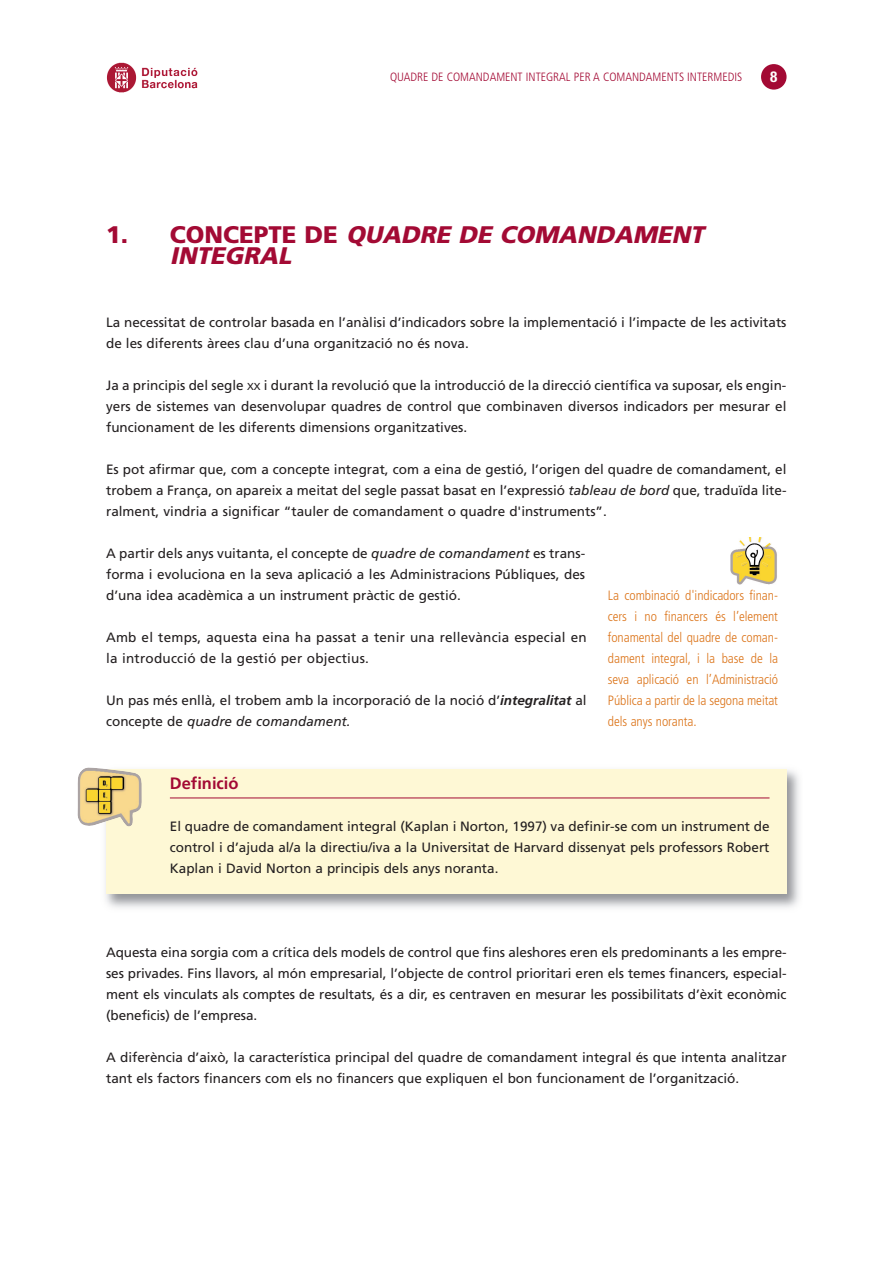
<style>
.page{position:relative;width:893px;height:1263px;background:#fff}
.page>*{position:absolute;margin:0;border:0;box-sizing:border-box;transform-origin:0 0}
.t1{font:italic 900 24px/21px "Frutiger LT Std";color:#a30a34}
.t2{font:700 16.5px "Frutiger LT Std";color:#a30a34}
.t3{font:700 condensed 15px "Helvetica Neue";color:#fff}
.t4{font:13.5px/21px "Frutiger";color:#231f20;text-align:justify}
.t5{font:300 condensed 13.5px/21px "Frutiger LT Std";letter-spacing:-.005em;color:#dc751b;text-align:justify}
.t6{font:300 condensed 12px "Frutiger";color:#a30a34}
.s1{font-style:normal}
.s2{font-size:10.2px}
.s3{font-style:italic}
.s4{font-weight:700;font-style:italic}
</style>
<div class="page">
<img style="left:105px;top:769px;width:694px;height:139px">
<div style="left:106px;top:769px;width:680px;height:125px;background:#fef8d5"></div>
<img style="left:77px;top:767px;width:65px;height:60px">
<hr style="left:170px;top:798px;width:599px;height:1px;background:#a30a34">
<img style="left:106px;top:62px;width:92px;height:31px">
<div style="left:761px;top:64px;width:25px;height:26px;background:#a30a34;border-radius:50%"></div>
<img style="left:730px;top:537px;width:47px;height:48px">
<p class="t6" style="left:390px;top:72px;width:353px">QUADRE DE COMANDAMENT INTEGRAL PER A COMANDAMENTS INTERMEDIS</p>
<p class="t3" style="left:770px;top:68px;width:9px">8</p>
<h1 class="t1" style="left:170px;top:224px;width:539px;text-indent:-64px"><span class="s1">1. CONCEPTE DE</span> QUADRE DE COMANDAMENT<br>INTEGRAL</h1>
<p class="t4" style="left:106px;top:313px;width:682px">La necessitat de controlar basada en l’anàlisi d’indicadors sobre la implementació i l’impacte de les activitats de les diferents àrees clau d’una organització no és nova.</p>
<p class="t4" style="left:106px;top:376px;width:682px">Ja a principis del segle <span class="s2">XX</span> i durant la revolució que la introducció de la direcció científica va suposar, els engin&shy;yers de sistemes van desenvolupar quadres de control que combinaven diversos indicadors per mesurar el funcionament de les diferents dimensions organitzatives.</p>
<p class="t4" style="left:106px;top:460px;width:682px">Es pot afirmar que, com a concepte integrat, com a eina de gestió, l’origen del quadre de comandament, el trobem a França, on apareix a meitat del segle passat basat en l’expressió <span class="s3">tableau de bord</span> que, traduïda lite&shy;ralment, vindria a significar “tauler de comandament o quadre d'instruments”.</p>
<p class="t4" style="left:106px;top:544px;width:480px">A partir dels anys vuitanta, el concepte de <span class="s3">quadre de comandament</span> es trans&shy;forma i evoluciona en la seva aplicació a les Administracions Públiques, des d’una idea acadèmica a un instrument pràctic de gestió.</p>
<p class="t4" style="left:106px;top:628px;width:482px">Amb el temps, aquesta eina ha passat a tenir una rellevància especial en la introducció de la gestió per objectius.</p>
<p class="t4" style="left:106px;top:691px;width:482px">Un pas més enllà, el trobem amb la incorporació de la noció d’<span class="s4">integralitat</span> al concepte de <span class="s3">quadre de comandament.</span></p>
<p class="t5" style="left:608px;top:586px;width:172px">La combinació d'indicadors finan&shy;cers i no financers és l’element fonamental del quadre de coman&shy;dament integral, i la base de la seva aplicació en l’Administració Pública a partir de la segona meitat dels anys noranta.</p>
<p class="t2" style="left:170px;top:774px;width:70px">Definició</p>
<p class="t4" style="left:170px;top:817px;width:601px">El quadre de comandament integral (Kaplan i Norton, 1997) va definir-se com un instrument de control i d’ajuda al/a la directiu/iva a la Universitat de Harvard dissenyat pels professors Robert Kaplan i David Norton a principis dels anys noranta.</p>
<p class="t4" style="left:106px;top:943px;width:682px">Aquesta eina sorgia com a crítica dels models de control que fins aleshores eren els predominants a les empre&shy;ses privades. Fins llavors, al món empresarial, l’objecte de control prioritari eren els temes financers, especial&shy;ment els vinculats als comptes de resultats, és a dir, es centraven en mesurar les possibilitats d’èxit econòmic (beneficis) de l’empresa.</p>
<p class="t4" style="left:106px;top:1048px;width:682px">A diferència d’això, la característica principal del quadre de comandament integral és que intenta analitzar tant els factors financers com els no financers que expliquen el bon funcionament de l’organització.</p>
</div>
